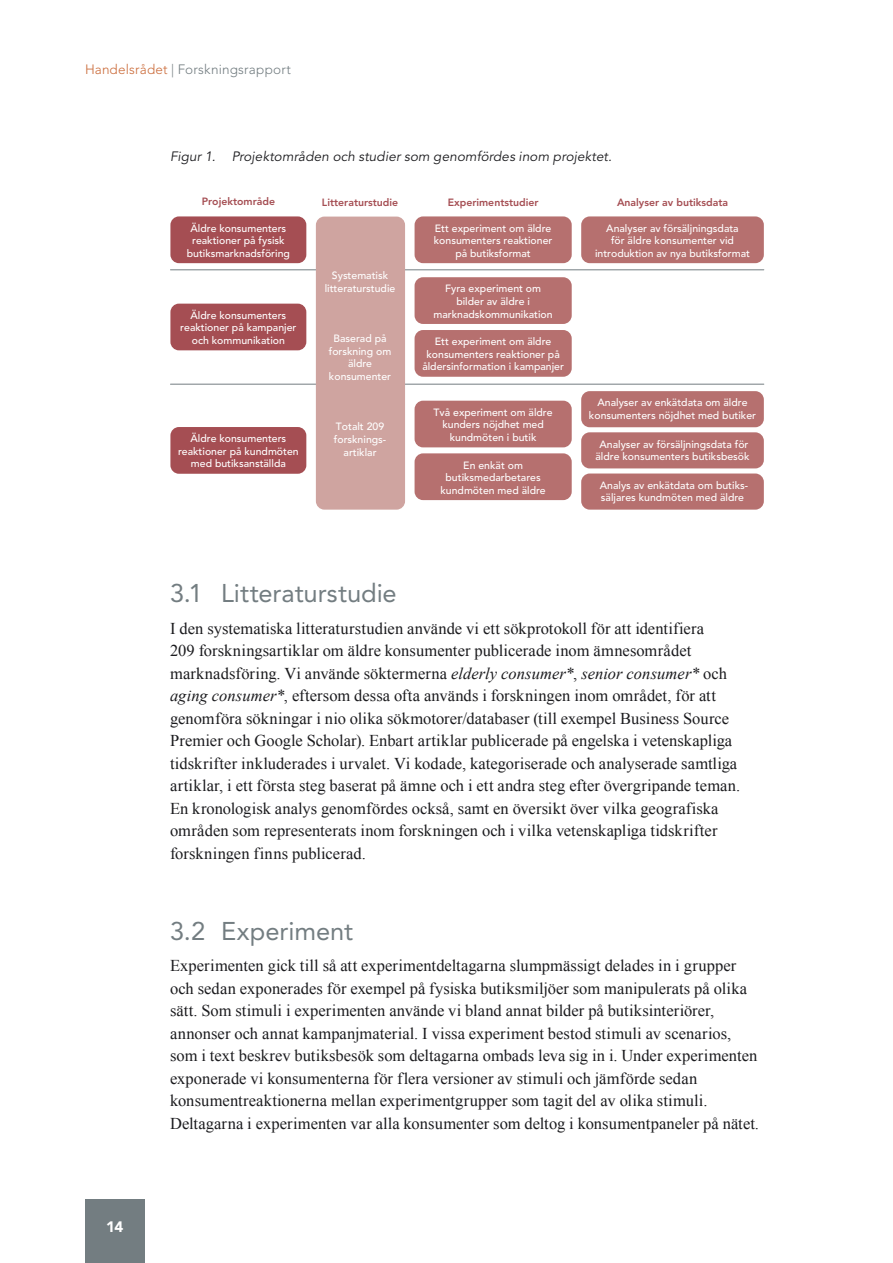
<style>
.page{position:relative;width:893px;height:1263px;background:#fff}
.page>*{position:absolute;margin:0;border:0;box-sizing:border-box;transform-origin:0 0}
.t1{font:25.5px "Avenir LT Std";letter-spacing:-.005em;color:#737d81}
.t2{font:16.5px/22.5px "Times New Roman";letter-spacing:.005em;color:#1b1b1e}
.t3{font:900 15px "Avenir LT Std";color:#fff}
.t4{font:italic 13.5px "Avenir LT Std";letter-spacing:.01em;color:#1b1b1e}
.t5{font:300 13.5px "Avenir LT Std";letter-spacing:.015em;color:#737d81}
.t6{font:500 10.5px/12.6px "Avenir LT Std";color:#fff;text-align:center}
.t7{font:800 10.5px "Avenir LT Std";color:#a54e53}
.s1{color:#cb6c3b}
.s2{font-style:italic}
</style>
<div class="page">
<div style="left:85px;top:1199px;width:60px;height:64px;background:#737d81"></div>
<hr style="left:170px;top:269px;width:594px;height:1px;background:#737d81">
<hr style="left:170px;top:384px;width:594px;height:1px;background:#737d81">
<div style="left:316px;top:217px;width:89px;height:293px;background:#cfa4a0;border-radius:8px"></div>
<div style="left:581px;top:216px;width:183px;height:47px;background:#b6706f;border-radius:8px"></div>
<div style="left:581px;top:391px;width:183px;height:36px;background:#b6706f;border-radius:8px"></div>
<div style="left:581px;top:432px;width:183px;height:36px;background:#b6706f;border-radius:8px"></div>
<div style="left:581px;top:473px;width:183px;height:37px;background:#b6706f;border-radius:8px"></div>
<div style="left:415px;top:216px;width:157px;height:47px;background:#b6706f;border-radius:8px"></div>
<div style="left:415px;top:277px;width:157px;height:47px;background:#b6706f;border-radius:8px"></div>
<div style="left:415px;top:330px;width:157px;height:47px;background:#b6706f;border-radius:8px"></div>
<div style="left:415px;top:401px;width:157px;height:46px;background:#b6706f;border-radius:8px"></div>
<div style="left:415px;top:453px;width:157px;height:47px;background:#b6706f;border-radius:8px"></div>
<div style="left:170px;top:216px;width:136px;height:47px;background:#a54e53;border-radius:8px"></div>
<div style="left:170px;top:304px;width:136px;height:46px;background:#a54e53;border-radius:8px"></div>
<div style="left:170px;top:427px;width:136px;height:47px;background:#a54e53;border-radius:8px"></div>
<p class="t5" style="left:85px;top:61px;width:207px"><span class="s1">Handelsrådet</span> | Forskningsrapport</p>
<p class="t4" style="left:170px;top:149px;width:443px">Figur 1. Projektområden och studier som genomfördes inom projektet.</p>
<p class="t7" style="left:202px;top:196px;width:75px">Projektområde</p>
<p class="t6" style="left:187px;top:222px;width:105px">Äldre konsumenters reaktioner på fysisk butiksmarknadsföring</p>
<p class="t6" style="left:180px;top:309px;width:118px">Äldre konsumenters reaktioner på kampanjer och kommunikation</p>
<p class="t6" style="left:178px;top:432px;width:122px">Äldre konsumenters reaktioner på kundmöten med butiksanställda</p>
<p class="t7" style="left:322px;top:196px;width:78px">Litteraturstudie</p>
<p class="t6" style="left:325px;top:270px;width:72px">Systematisk litteraturstudie</p>
<p class="t6" style="left:329px;top:333px;width:64px">Baserad på forskning om äldre konsumenter</p>
<p class="t6" style="left:334px;top:421px;width:54px">Totalt 209 forsknings&shy;artiklar</p>
<p class="t7" style="left:448px;top:196px;width:92px">Experimentstudier</p>
<p class="t6" style="left:434px;top:222px;width:120px">Ett experiment om äldre konsumenters reaktioner på butiksformat</p>
<p class="t6" style="left:434px;top:283px;width:121px">Fyra experiment om bilder av äldre i marknadskommunikation</p>
<p class="t6" style="left:422px;top:335px;width:143px">Ett experiment om äldre konsumenters reaktioner på åldersinformation i kampanjer</p>
<p class="t6" style="left:434px;top:406px;width:121px">Två experiment om äldre kunders nöjdhet med kundmöten i butik</p>
<p class="t6" style="left:440px;top:459px;width:107px">En enkät om butiksmedarbetares kundmöten med äldre</p>
<p class="t7" style="left:617px;top:196px;width:113px">Analyser av butiksdata</p>
<p class="t6" style="left:595px;top:222px;width:157px">Analyser av försäljningsdata<br>för äldre konsumenter vid introduktion av nya butiksformat</p>
<p class="t6" style="left:589px;top:397px;width:169px">Analyser av enkätdata om äldre konsumenters nöjdhet med butiker</p>
<p class="t6" style="left:595px;top:438px;width:156px">Analyser av försäljningsdata för äldre konsumenters butiksbesök</p>
<p class="t6" style="left:600px;top:479px;width:150px;text-align:left">Analys av enkätdata om butiks&shy;säljares kundmöten med äldre</p>
<h1 class="t1" style="left:170px;top:578px;width:228px">3.1 Litteraturstudie</h1>
<p class="t2" style="left:170px;top:617px;width:572px">I den systematiska litteraturstudien använde vi ett sökprotokoll för att identifiera<br>209 forskningsartiklar om äldre konsumenter publicerade inom ämnesområdet marknadsföring. Vi använde söktermerna <span class="s2">elderly consumer*</span>, <span class="s2">senior consumer*</span> och <span class="s2">aging consumer*</span>, eftersom dessa ofta används i forskningen inom området, för att genomföra sökningar i nio olika sökmotorer/databaser (till exempel Business Source Premier och Google Scholar). Enbart artiklar publicerade på engelska i vetenskapliga tidskrifter inkluderades i urvalet. Vi kodade, kategoriserade och analyserade samtliga artiklar, i ett första steg baserat på ämne och i ett andra steg efter övergripande teman.<br>En kronologisk analys genomfördes också, samt en översikt över vilka geografiska områden som representerats inom forskningen och i vilka vetenskapliga tidskrifter forskningen finns publicerad.</p>
<p class="t3" style="left:106px;top:1217px;width:19px">14</p>
<h1 class="t1" style="left:170px;top:916px;width:185px">3.2 Experiment</h1>
<p class="t2" style="left:170px;top:954px;width:590px">Experimenten gick till så att experimentdeltagarna slumpmässigt delades in i grupper och sedan exponerades för exempel på fysiska butiksmiljöer som manipulerats på olika sätt. Som stimuli i experimenten använde vi bland annat bilder på butiksinteriörer, annonser och annat kampanjmaterial. I vissa experiment bestod stimuli av scenarios, som i text beskrev butiksbesök som deltagarna ombads leva sig in i. Under experimenten exponerade vi konsumenterna för flera versioner av stimuli och jämförde sedan konsumentreaktionerna mellan experimentgrupper som tagit del av olika stimuli.<br>Deltagarna i experimenten var alla konsumenter som deltog i konsumentpaneler på nätet.</p>
</div>
